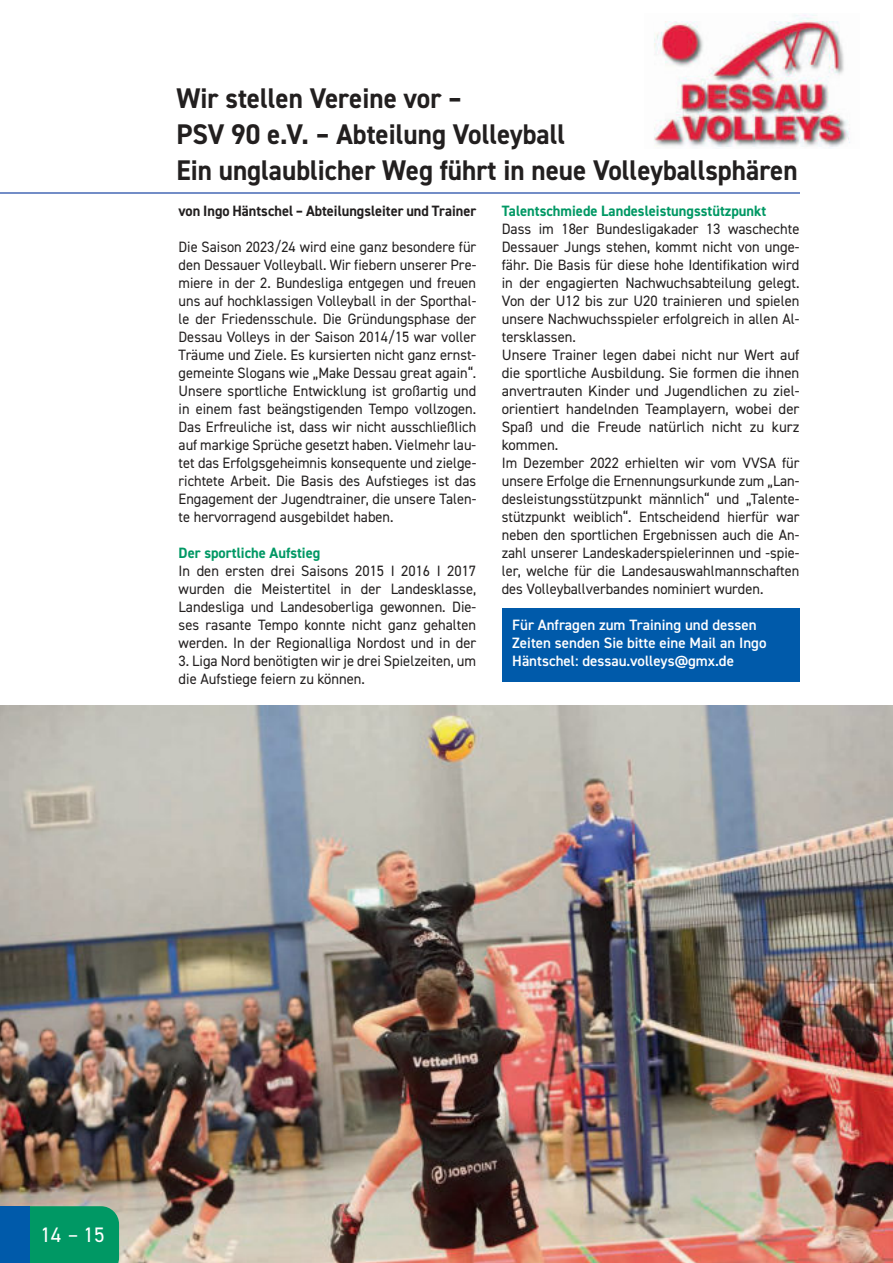
<style>
.page{position:relative;width:893px;height:1263px;background:#fff}
.page>*{position:absolute;margin:0;border:0;box-sizing:border-box;transform-origin:0 0}
.t1{font:700 28.5px/36px "DIN2014";color:#221f1f;scale:.95 1}
.t2{font:21px "DIN2014";color:#fff}
.t3{font:15px/18px "DIN2014";color:#221f1f}
.t4{font:15px/18px "DIN2014";color:#221f1f;text-align:justify;scale:.96 1}
.t5{font:600 15px/18px "DIN2014";color:#fff}
.t6{font:700 15px "DIN2014";color:#009864}
.t7{font:700 15px "DIN2014";color:#221f1f;scale:.96 1}
</style>
<div class="page">
<div style="left:502px;top:608px;width:297px;height:74px;background:#005aaa"></div>
<img style="left:0;top:705px;width:892px;height:558px">
<hr style="left:0;top:192px;width:799px;height:2px;background:#738dc7">
<img style="left:654px;top:14px;width:196px;height:134px">
<img style="left:655px;top:22px;width:192px;height:124px">
<div style="left:30px;top:1206px;width:89px;height:57px;background:#009864"></div>
<div style="left:0;top:1206px;width:30px;height:57px;background:#005aaa"></div>
<h1 class="t1" style="left:176px;top:80px;width:655px">Wir stellen Vereine vor –<br>PSV 90 e.V. – Abteilung Volleyball<br>Ein unglaublicher Weg führt in neue Volleyballsphären</h1>
<p class="t7" style="left:179px;top:203px;width:312px">von Ingo Häntschel – Abteilungsleiter und Trainer</p>
<p class="t4" style="left:179px;top:238px;width:312px">Die Saison 2023/24 wird eine ganz besondere für den Dessauer Volleyball. Wir fiebern unserer Pre&shy;miere in der 2. Bundesliga entgegen und freuen uns auf hochklassigen Volleyball in der Sporthal&shy;le der Friedensschule. Die Gründungsphase der Dessau Volleys in der Saison 2014/15 war voller Träume und Ziele. Es kursierten nicht ganz ernst&shy;gemeinte Slogans wie „Make Dessau great again“.<br>Unsere sportliche Entwicklung ist großartig und in einem fast beängstigenden Tempo vollzogen.<br>Das Erfreuliche ist, dass wir nicht ausschließlich auf markige Sprüche gesetzt haben. Vielmehr lau&shy;tet das Erfolgsgeheimnis konsequente und zielge&shy;richtete Arbeit. Die Basis des Aufstieges ist das Engagement der Jugendtrainer, die unsere Talen&shy;te hervorragend ausgebildet haben.</p>
<p class="t6" style="left:179px;top:545px;width:143px">Der sportliche Aufstieg</p>
<p class="t3" style="left:179px;top:562px;width:299px;text-align:justify">In den ersten drei Saisons 2015 I 2016 I 2017 wurden die Meistertitel in der Landesklasse, Landesliga und Landesoberliga gewonnen. Die&shy;ses rasante Tempo konnte nicht ganz gehalten werden. In der Regionalliga Nordost und in der</p>
<p class="t3" style="left:179px;top:652px;width:299px">3. Liga Nord benötigten wir je drei Spielzeiten, um die Aufstiege feiern zu können.</p>
<p class="t6" style="left:502px;top:203px;width:266px">Talentschmiede Landesleistungsstützpunkt</p>
<p class="t3" style="left:502px;top:220px;width:299px">Dass im 18er Bundesligakader 13 waschechte Dessauer Jungs stehen, kommt nicht von unge&shy;fähr. Die Basis für diese hohe Identifikation wird in der engagierten Nachwuchsabteilung gelegt.<br>Von der U12 bis zur U20 trainieren und spielen unsere Nachwuchsspieler erfolgreich in allen Al&shy;tersklassen.<br>Unsere Trainer legen dabei nicht nur Wert auf die sportliche Ausbildung. Sie formen die ihnen anvertrauten Kinder und Jugendlichen zu ziel&shy;orientiert handelnden Teamplayern, wobei der Spaß und die Freude natürlich nicht zu kurz kommen.<br>Im Dezember 2022 erhielten wir vom VVSA für unsere Erfolge die Ernennungsurkunde zum „Lan&shy;desleistungsstützpunkt männlich“ und „Talente&shy;stützpunkt weiblich“. Entscheidend hierfür war neben den sportlichen Ergebnissen auch die An&shy;zahl unserer Landeskaderspielerinnen und -spie&shy;ler, welche für die Landesauswahlmannschaften des Volleyballverbandes nominiert wurden.</p>
<p class="t5" style="left:512px;top:616px;width:256px">Für Anfragen zum Training und dessen<br>Zeiten senden Sie bitte eine Mail an Ingo<br>Häntschel: dessau.volleys@gmx.de</p>
<h2 class="t2" style="left:40px;top:1224px;width:66px">14 – 15</h2>
</div>
